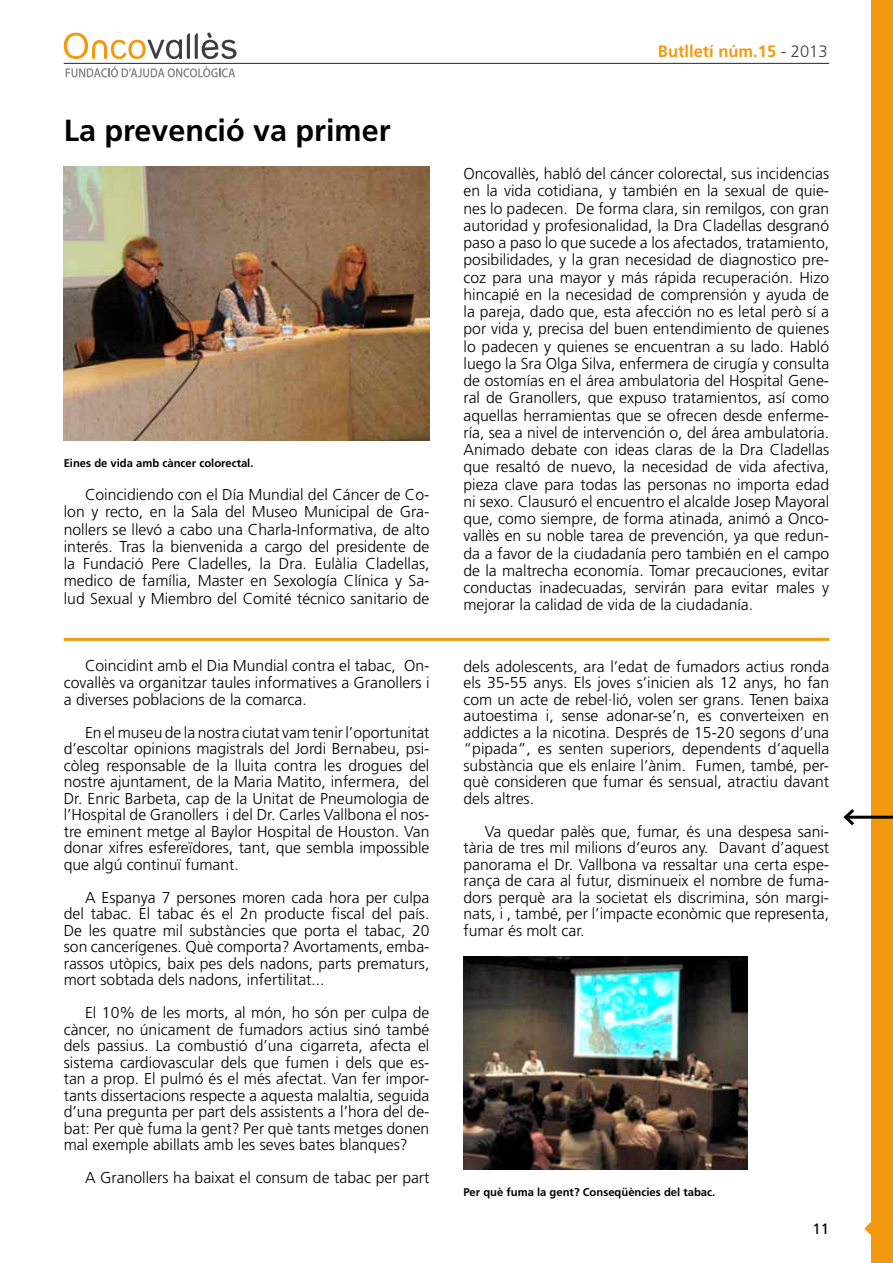
<style>
.page{position:relative;width:893px;height:1263px;background:#fff}
.page>*{position:absolute;margin:0;border:0;box-sizing:border-box;transform-origin:0 0}
.t1{font:700 30.45px "Frutiger";color:#000}
.t2{font:700 16.5px "Frutiger";color:#f39910}
.t3{font:300 15.75px/16.5px "Frutiger";color:#000;text-align:justify}
.t4{font:15px "Frutiger";color:#000}
.t5{font:700 11.25px "Frutiger";color:#000}
.s1{font-weight:300;color:#3e3d40}
</style>
<div class="page">
<svg style="left:64px;top:33px;width:172px;height:26px"></svg>
<svg style="left:66px;top:66px;width:169px;height:11px"></svg>
<hr style="left:64px;top:63px;width:765px;height:1px;background:#3e3d40">
<div style="left:872px;top:0;width:21px;height:1263px;background:#f39910"></div>
<svg style="left:864px;top:1221px;width:8px;height:15px"></svg>
<hr style="left:846px;top:816px;width:47px;height:3px;background:#000">
<svg style="left:843px;top:809px;width:14px;height:17px"></svg>
<img style="left:464px;top:956px;width:284px;height:213px">
<hr style="left:64px;top:638px;width:765px;height:3px;background:#f39910">
<img style="left:64px;top:167px;width:365px;height:274px">
<h1 class="t1" style="left:64px;top:112px;width:328px">La prevenció va primer</h1>
<p class="t5" style="left:64px;top:457px;width:191px">Eines de vida amb càncer colorectal.</p>
<p class="t3" style="left:64px;top:486px;width:367px;line-height:17.2px;text-indent:21px">Coincidiendo con el Día Mundial del Cáncer de Co&shy;lon y recto, en la Sala del Museo Municipal de Gra&shy;nollers se llevó a cabo una Charla-Informativa, de alto interés. Tras la bienvenida a cargo del presidente de la Fundació Pere Cladelles, la Dra. Eulàlia Cladellas, medico de família, Master en Sexología Clínica y Sa&shy;lud Sexual y Miembro del Comité técnico sanitario de</p>
<p class="t3" style="left:64px;top:658px;width:367px;text-indent:21px">Coincidint amb el Dia Mundial contra el tabac, On&shy;covallès va organitzar taules informatives a Granollers i a diverses poblacions de la comarca.</p>
<p class="t3" style="left:64px;top:724px;width:367px;text-indent:21px">En el museu de la nostra ciutat vam tenir l’oportunitat d’escoltar opinions magistrals del Jordi Bernabeu, psi&shy;còleg responsable de la lluita contra les drogues del nostre ajuntament, de la Maria Matito, infermera, del Dr. Enric Barbeta, cap de la Unitat de Pneumologia de l’Hospital de Granollers i del Dr. Carles Vallbona el nos&shy;tre eminent metge al Baylor Hospital de Houston. Van donar xifres esfereïdores, tant, que sembla impossible que algú continuï fumant.</p>
<p class="t3" style="left:64px;top:889px;width:367px;text-indent:21px">A Espanya 7 persones moren cada hora per culpa del tabac. El tabac és el 2n producte fiscal del país.<br>De les quatre mil substàncies que porta el tabac, 20 son cancerígenes. Què comporta? Avortaments, emba&shy;rassos utòpics, baix pes dels nadons, parts prematurs, mort sobtada dels nadons, infertilitat...</p>
<p class="t3" style="left:64px;top:1004px;width:367px;text-indent:21px">El 10% de les morts, al món, ho són per culpa de càncer, no únicament de fumadors actius sinó també dels passius. La combustió d’una cigarreta, afecta el sistema cardiovascular dels que fumen i dels que es&shy;tan a prop. El pulmó és el més afectat. Van fer impor&shy;tants dissertacions respecte a aquesta malaltia, seguida d’una pregunta per part dels assistents a l’hora del de&shy;bat: Per què fuma la gent? Per què tants metges donen mal exemple abillats amb les seves bates blanques?</p>
<p class="t3" style="left:85px;top:1169px;width:346px">A Granollers ha baixat el consum de tabac per part</p>
<p class="t2" style="left:658px;top:42px;width:171px">Butlletí núm.15 <span class="s1">- 2013</span></p>
<p class="t3" style="left:463px;top:165px;width:367px;line-height:17.2px">Oncovallès, habló del cáncer colorectal, sus incidencias en la vida cotidiana, y también en la sexual de quie&shy;nes lo padecen. De forma clara, sin remilgos, con gran autoridad y profesionalidad, la Dra Cladellas desgranó paso a paso lo que sucede a los afectados, tratamiento, posibilidades, y la gran necesidad de diagnostico pre&shy;coz para una mayor y más rápida recuperación. Hizo hincapié en la necesidad de comprensión y ayuda de la pareja, dado que, esta afección no es letal però sí a por vida y, precisa del buen entendimiento de quienes lo padecen y quienes se encuentran a su lado. Habló luego la Sra Olga Silva, enfermera de cirugía y consulta de ostomías en el área ambulatoria del Hospital Gene&shy;ral de Granollers, que expuso tratamientos, así como aquellas herramientas que se ofrecen desde enferme&shy;ría, sea a nivel de intervención o, del área ambulatoria.<br>Animado debate con ideas claras de la Dra Cladellas que resaltó de nuevo, la necesidad de vida afectiva, pieza clave para todas las personas no importa edad ni sexo. Clausuró el encuentro el alcalde Josep Mayoral que, como siempre, de forma atinada, animó a Onco&shy;vallès en su noble tarea de prevención, ya que redun&shy;da a favor de la ciudadanía pero también en el campo de la maltrecha economía. Tomar precauciones, evitar conductas inadecuadas, servirán para evitar males y mejorar la calidad de vida de la ciudadanía.</p>
<p class="t3" style="left:463px;top:658px;width:367px">dels adolescents, ara l’edat de fumadors actius ronda els 35-55 anys. Els joves s’inicien als 12 anys, ho fan com un acte de rebel·lió, volen ser grans. Tenen baixa autoestima i, sense adonar-se’n, es converteixen en addictes a la nicotina. Després de 15-20 segons d’una “pipada”, es senten superiors, dependents d’aquella substància que els enlaire l’ànim. Fumen, també, per&shy;què consideren que fumar és sensual, atractiu davant dels altres.</p>
<p class="t3" style="left:463px;top:823px;width:367px;text-indent:21px">Va quedar palès que, fumar, és una despesa sani&shy;tària de tres mil milions d’euros any. Davant d’aquest panorama el Dr. Vallbona va ressaltar una certa espe&shy;rança de cara al futur, disminueix el nombre de fuma&shy;dors perquè ara la societat els discrimina, són margi&shy;nats, i , també, per l’impacte econòmic que representa, fumar és molt car.</p>
<p class="t5" style="left:463px;top:1185px;width:253px">Per què fuma la gent? Conseqüències del tabac.</p>
<p class="t4" style="left:812px;top:1220px;width:18px">11</p>
</div>
